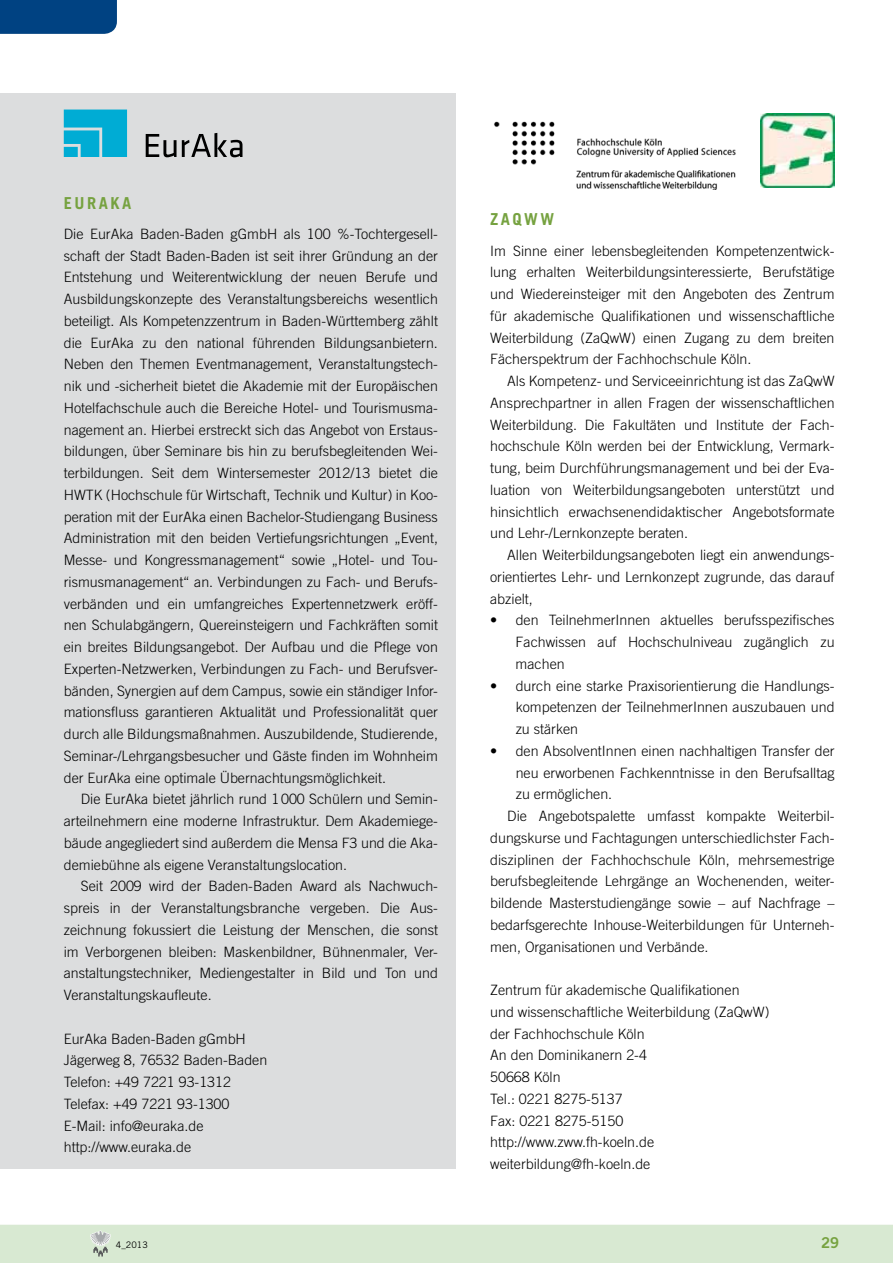
<style>
.page{position:relative;width:893px;height:1263px;background:#fff}
.page>*{position:absolute;margin:0;border:0;box-sizing:border-box;transform-origin:0 0}
.t1{font:700 16.5px "Trade Gothic";letter-spacing:.15em;color:#76a240}
.t2{font:15px "Trade Gothic Bold Two";color:#76a240}
.t3{font:300 14.25px/21.8px "Trade Gothic";color:#000;text-align:justify}
.t4{font:9px "Trade Gothic";color:#000}
</style>
<div class="page">
<div style="left:0;top:0;width:117px;height:34px;background:#004282"></div>
<div style="left:0;top:1225px;width:893px;height:38px;background:#d8e9d2"></div>
<div style="left:0;top:94px;width:455px;height:1075px;background:#dcddde"></div>
<svg style="left:64px;top:110px;width:63px;height:47px;background:#13b0d4"></svg>
<svg style="left:146px;top:133px;width:96px;height:24px"></svg>
<img style="left:494px;top:121px;width:242px;height:68px">
<img style="left:761px;top:114px;width:74px;height:74px">
<p class="t1" style="left:64px;top:193px;width:23px">EURA</p>
<p class="t1" style="left:110px;top:193px;width:22px">KA</p>
<p class="t3" style="left:64px;top:223px;width:376px">Die EurAka Baden-Baden gGmbH als 100 %-Tochtergesell&shy;schaft der Stadt Baden-Baden ist seit ihrer Gründung an der Entstehung und Weiterentwicklung der neuen Berufe und Ausbildungskonzepte des Veranstaltungsbereichs wesentlich beteiligt. Als Kompetenzzentrum in Baden-Württemberg zählt die EurAka zu den national führenden Bildungsanbietern.<br>Neben den Themen Eventmanagement, Veranstaltungstech&shy;nik und -sicherheit bietet die Akademie mit der Europäischen Hotelfachschule auch die Bereiche Hotel- und Tourismusma&shy;nagement an. Hierbei erstreckt sich das Angebot von Erstaus&shy;bildungen, über Seminare bis hin zu berufsbegleitenden Wei&shy;terbildungen. Seit dem Wintersemester 2012/13 bietet die HWTK (Hochschule für Wirtschaft, Technik und Kultur) in Koo&shy;peration mit der EurAka einen Bachelor-Studiengang Business Administration mit den beiden Vertiefungsrichtungen „Event, Messe- und Kongressmanagement“ sowie „Hotel- und Tou&shy;rismusmanagement“ an. Verbindungen zu Fach- und Berufs&shy;verbänden und ein umfangreiches Expertennetzwerk eröff&shy;nen Schulabgängern, Quereinsteigern und Fachkräften somit ein breites Bildungsangebot. Der Aufbau und die Pflege von Experten-Netzwerken, Verbindungen zu Fach- und Berufsver&shy;bänden, Synergien auf dem Campus, sowie ein ständiger Infor&shy;mationsfluss garantieren Aktualität und Professionalität quer durch alle Bildungsmaßnahmen. Auszubildende, Studierende, Seminar-/Lehrgangsbesucher und Gäste finden im Wohnheim der EurAka eine optimale Übernachtungsmöglichkeit.</p>
<p class="t3" style="left:64px;top:788px;width:376px;text-indent:17px">Die EurAka bietet jährlich rund 1000 Schülern und Semin&shy;arteilnehmern eine moderne Infrastruktur. Dem Akademiege&shy;bäude angegliedert sind außerdem die Mensa F3 und die Aka&shy;demiebühne als eigene Veranstaltungslocation.</p>
<p class="t3" style="left:64px;top:875px;width:376px;text-indent:17px">Seit 2009 wird der Baden-Baden Award als Nachwuch&shy;spreis in der Veranstaltungsbranche vergeben. Die Aus&shy;zeichnung fokussiert die Leistung der Menschen, die sonst im Verborgenen bleiben: Maskenbildner, Bühnenmaler, Ver&shy;anstaltungstechniker, Mediengestalter in Bild und Ton und Veranstaltungskaufleute.</p>
<p class="t3" style="left:64px;top:1027px;width:205px;text-align:left">EurAka Baden-Baden gGmbH<br>Jägerweg 8, 76532 Baden-Baden<br>Telefon: +49 7221 93-1312<br>Telefax: +49 7221 93-1300<br>E-Mail: info@euraka.de http://www.euraka.de</p>
<p class="t1" style="left:490px;top:209px;width:65px">ZAQWW</p>
<p class="t3" style="left:490px;top:239px;width:346px">Im Sinne einer lebensbegleitenden Kompetenzentwick&shy;lung erhalten Weiterbildungsinteressierte, Berufstätige und Wiedereinsteiger mit den Angeboten des Zentrum für akademische Qualifikationen und wissenschaftliche Weiterbildung (ZaQwW) einen Zugang zu dem breiten Fächerspektrum der Fachhochschule Köln.</p>
<p class="t3" style="left:490px;top:370px;width:346px;text-indent:17px">Als Kompetenz- und Serviceeinrichtung ist das ZaQwW Ansprechpartner in allen Fragen der wissenschaftlichen Weiterbildung. Die Fakultäten und Institute der Fach&shy;hochschule Köln werden bei der Entwicklung, Vermark&shy;tung, beim Durchführungsmanagement und bei der Eva&shy;luation von Weiterbildungsangeboten unterstützt und hinsichtlich erwachsenendidaktischer Angebotsformate und Lehr-/Lernkonzepte beraten.</p>
<p class="t3" style="left:490px;top:544px;width:346px;text-indent:17px">Allen Weiterbildungsangeboten liegt ein anwendungs&shy;orientiertes Lehr- und Lernkonzept zugrunde, das darauf abzielt,</p>
<p class="t3" style="left:516px;top:609px;width:320px;text-indent:-25px">• den TeilnehmerInnen aktuelles berufsspezifisches Fachwissen auf Hochschulniveau zugänglich zu machen</p>
<p class="t3" style="left:516px;top:674px;width:320px;text-indent:-26px">• durch eine starke Praxisorientierung die Handlungs&shy;kompetenzen der TeilnehmerInnen auszubauen und zu stärken</p>
<p class="t3" style="left:490px;top:740px;width:346px">• den AbsolventInnen einen nachhaltigen Transfer der</p>
<p class="t3" style="left:516px;top:761px;width:320px">neu erworbenen Fachkenntnisse in den Berufsalltag</p>
<p class="t3" style="left:516px;top:783px;width:98px">zu ermöglichen.</p>
<p class="t3" style="left:507px;top:805px;width:329px">Die Angebotspalette umfasst kompakte Weiterbil-</p>
<p class="t3" style="left:490px;top:827px;width:346px">dungskurse und Fachtagungen unterschiedlichster Fach-</p>
<p class="t3" style="left:490px;top:848px;width:346px">disziplinen der Fachhochschule Köln, mehrsemestrige</p>
<p class="t3" style="left:490px;top:870px;width:346px">berufsbegleitende Lehrgänge an Wochenenden, weiter-</p>
<p class="t3" style="left:490px;top:892px;width:346px">bildende Masterstudiengänge sowie – auf Nachfrage –</p>
<p class="t3" style="left:490px;top:914px;width:346px">bedarfsgerechte Inhouse-Weiterbildungen für Unterneh-</p>
<p class="t3" style="left:490px;top:935px;width:220px">men, Organisationen und Verbände.</p>
<p class="t3" style="left:490px;top:979px;width:281px;text-align:left">Zentrum für akademische Qualifikationen<br>und wissenschaftliche Weiterbildung (ZaQwW) der Fachhochschule Köln<br>An den Dominikanern 2-4<br>50668 Köln<br>Tel.: 0221 8275-5137<br>Fax: 0221 8275-5150 http://www.zww.fh-koeln.de weiterbildung@fh-koeln.de</p>
<p class="t4" style="left:116px;top:1239px;width:33px">4_2013</p>
<p class="t2" style="left:821px;top:1234px;width:20px">29</p>
</div>
